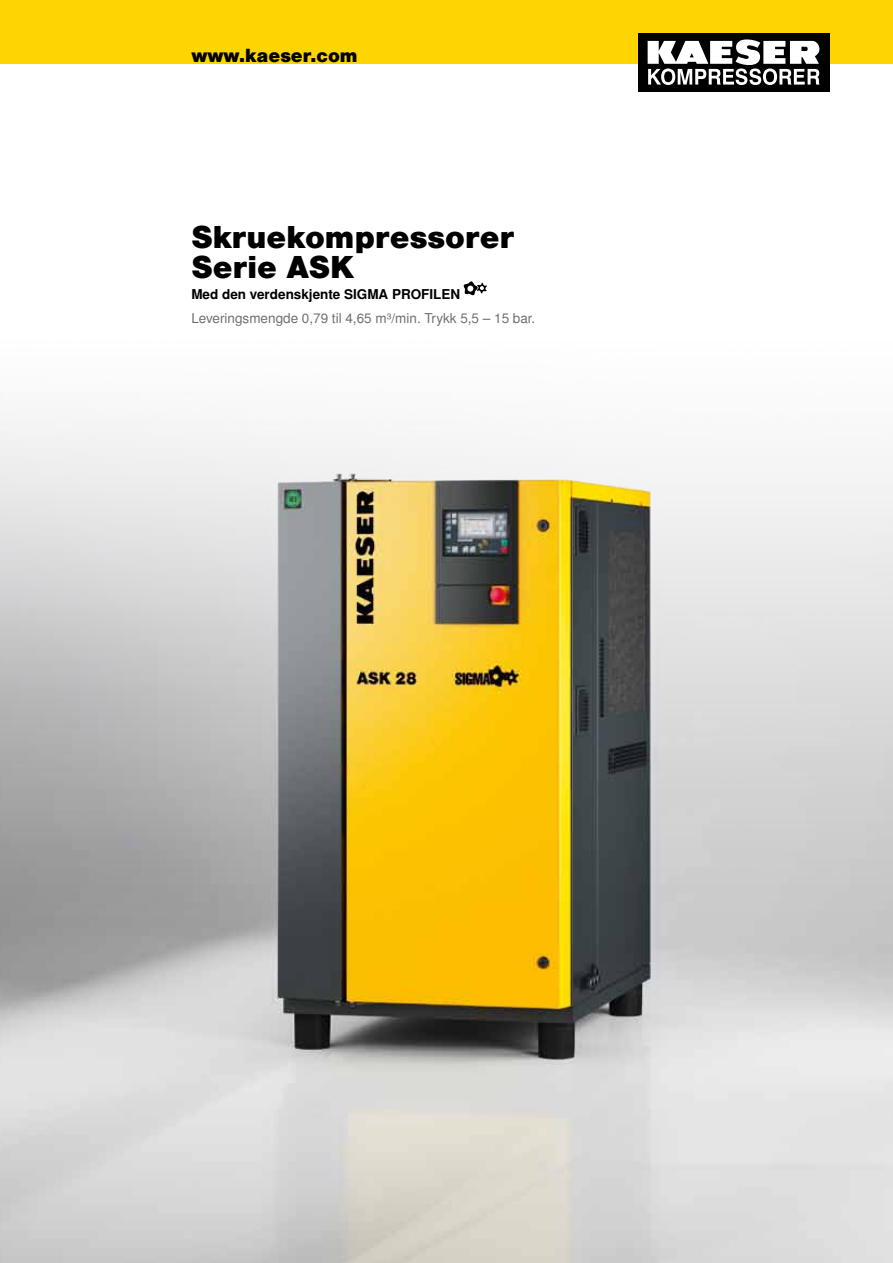
<style>
.page{position:relative;width:893px;height:1263px;background:#fff}
.page>*{position:absolute;margin:0;border:0;box-sizing:border-box;transform-origin:0 0}
.t1{font:900 30px/30px "Nimbus San L";color:#000}
.t2{font:900 18px "Nimbus San L";color:#000}
.t3{font:13.5px "Nimbus San L";color:#6f6f6e}
.t4{font:700 13.5px "Nimbus San L";color:#000}
</style>
<div class="page">
<img style="left:0;top:64px;width:893px;height:1199px">
<div style="left:0;top:0;width:893px;height:64px;background:#ffd500"></div>
<div style="left:638px;top:33px;width:191px;height:58px;background:#000"></div>
<svg style="left:648px;top:39px;width:171px;height:46px"></svg>
<svg style="left:463px;top:281px;width:24px;height:14px"></svg>
<h2 class="t2" style="left:191px;top:45px;width:168px">www.kaeser.com</h2>
<h1 class="t1" style="left:191px;top:222px;width:325px">Skruekompressorer<br>Serie ASK</h1>
<p class="t4" style="left:191px;top:286px;width:270px">Med den verdenskjente SIGMA PROFILEN</p>
<p class="t3" style="left:191px;top:310px;width:345px">Leveringsmengde 0,79 til 4,65 m³/min. Trykk 5,5 – 15 bar.</p>
</div>
